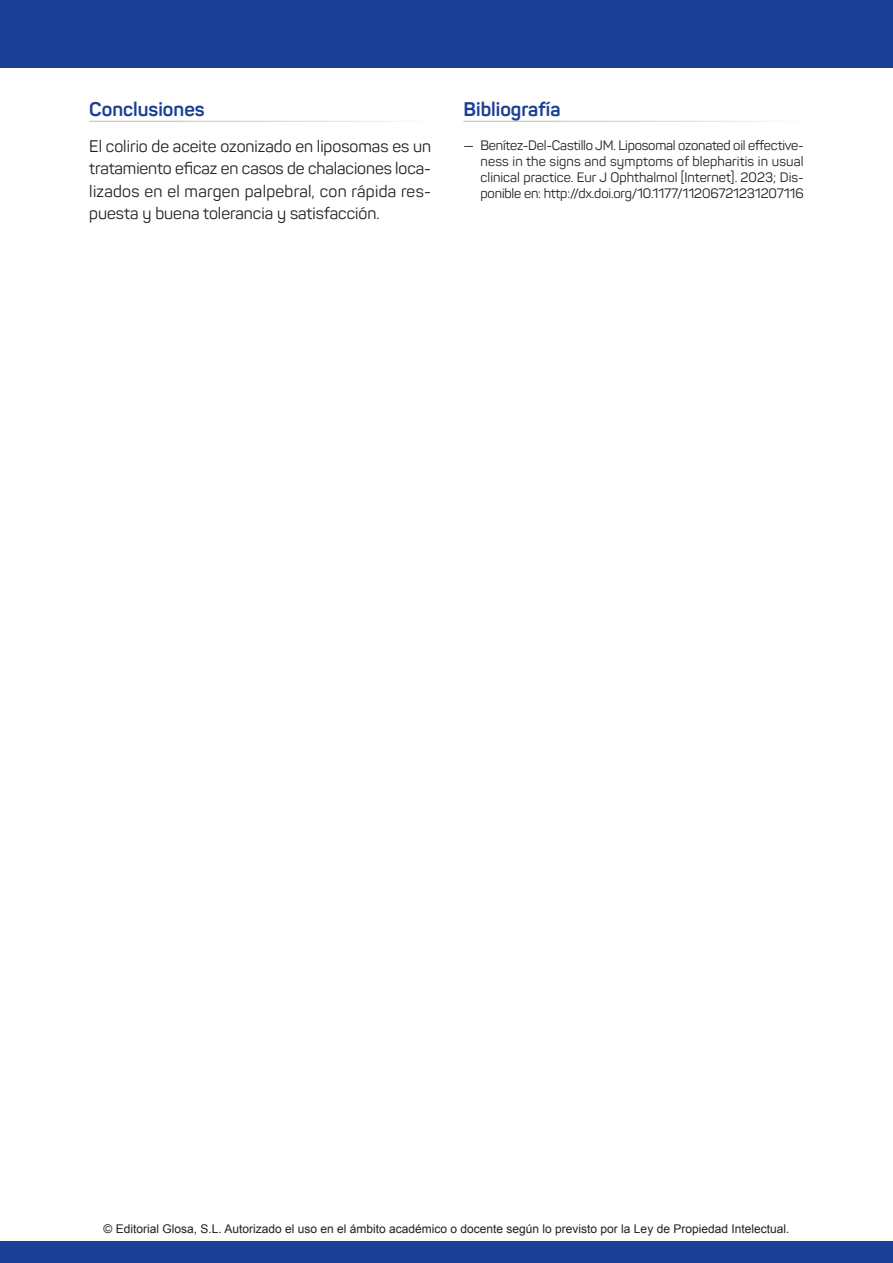
<style>
.page{position:relative;width:893px;height:1263px;background:#fff}
.page>*{position:absolute;margin:0;border:0;box-sizing:border-box;transform-origin:0 0}
.t1{font:700 19.5px "Panton";color:#1b3f94}
.t2{font:16.5px/22.5px "Panton";color:#231f20;text-align:justify}
.t3{font:13.5px/16.2px "Panton";letter-spacing:-.01em;color:#231f20;text-align:justify}
.t4{font:12px "Arial";color:#231f20}
</style>
<div class="page">
<div style="left:0;top:1242px;width:893px;height:21px;background:#1b3f94"></div>
<div style="left:0;top:0;width:893px;height:67px;background:#1b3f94"></div>
<h1 class="t1" style="left:89px;top:97px;width:117px">Conclusiones</h1>
<p class="t2" style="left:89px;top:135px;width:343px">El colirio de aceite ozonizado en liposomas es un tratamiento eficaz en casos de chalaciones loca&shy;lizados en el margen palpebral, con rápida res&shy;puesta y buena tolerancia y satisfacción.</p>
<h1 class="t1" style="left:463px;top:97px;width:98px">Bibliografía</h1>
<p class="t3" style="left:480px;top:137px;width:325px;text-indent:-17px">— Benítez-Del-Castillo JM. Liposomal ozonated oil effective&shy;ness in the signs and symptoms of blepharitis in usual clinical practice. Eur J Ophthalmol [Internet]. 2023; Dis&shy;ponible en: http://dx.doi.org/10.1177/11206721231207116</p>
<p class="t4" style="left:103px;top:1221px;width:687px">© Editorial Glosa, S.L. Autorizado el uso en el ámbito académico o docente según lo previsto por la Ley de Propiedad Intelectual.</p>
</div>
